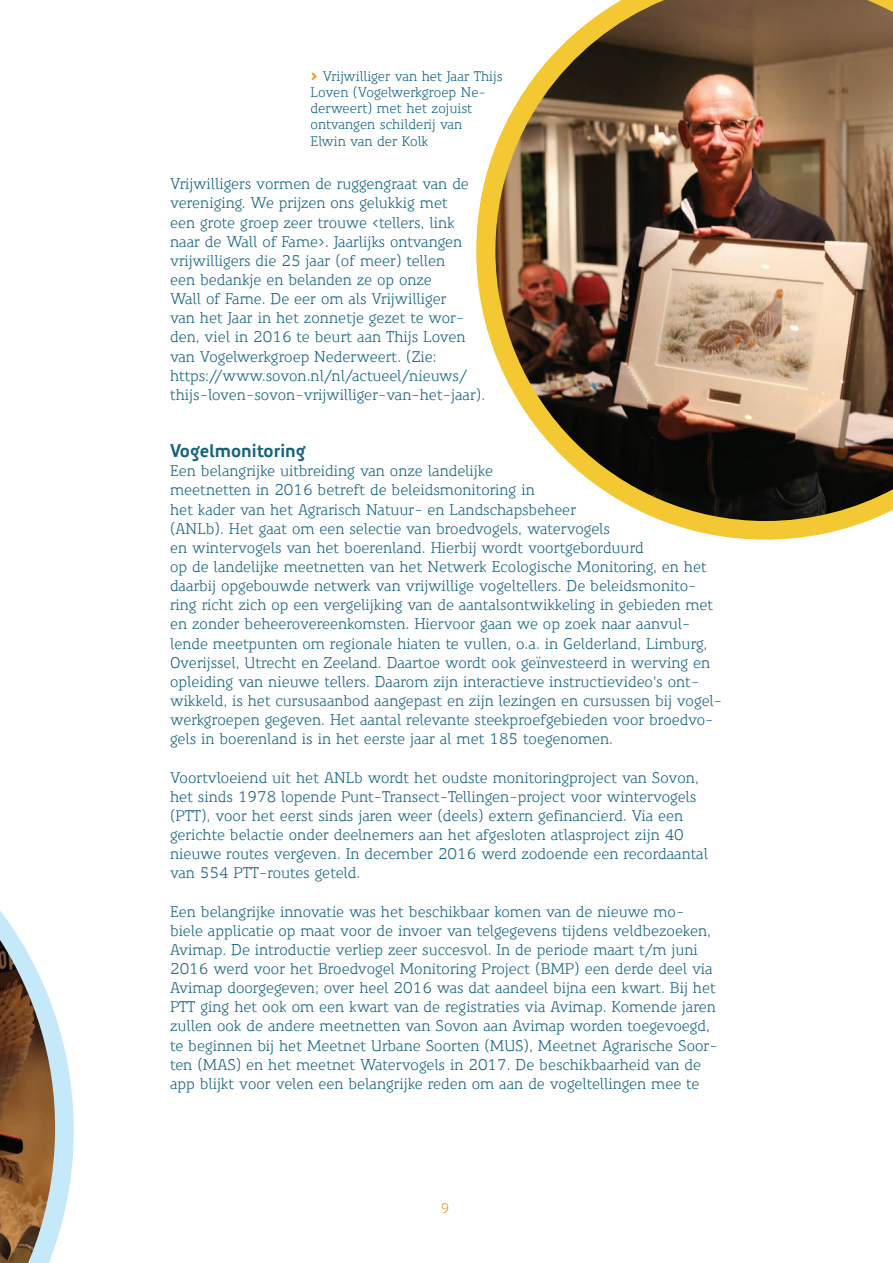
<style>
.page{position:relative;width:893px;height:1263px;background:#fff}
.page>*{position:absolute;margin:0;border:0;box-sizing:border-box;transform-origin:0 0}
.t1{font:700 18px "Precious Sans";color:#15637d}
.t2{font:15px/19.2px "Precious Serif";color:#15637d}
.t3{font:13.5px/16.2px "Precious Serif";color:#15637d}
.t4{font:13.5px "Precious Sans";color:#f7931d}
.s1{font-weight:700;font-size:15px;color:#f7931d}
</style>
<div class="page">
<svg style="left:0;top:910px;width:74px;height:336px"></svg>
<img style="left:0;top:940px;width:55px;height:323px">
<svg style="left:476px;top:148px;width:391px;height:392px"></svg>
<img style="left:495px;top:0;width:398px;height:521px">
<p class="t3" style="left:310px;top:68px;width:194px"><span class="s1">&gt;</span> Vrijwilliger van het Jaar Thijs<br>Loven (Vogelwerkgroep Ne&shy;derweert) met het zojuist ontvangen schilderij van<br>Elwin van der Kolk</p>
<p class="t2" style="left:170px;top:174px;width:317px">Vrijwilligers vormen de ruggengraat van de vereniging. We prijzen ons gelukkig met<br>een grote groep zeer trouwe &lt;tellers, link naar de Wall of Fame&gt;. Jaarlijks ontvangen vrijwilligers die 25 jaar (of meer) tellen<br>een bedankje en belanden ze op onze<br>Wall of Fame. De eer om als Vrijwilliger<br>van het Jaar in het zonnetje gezet te wor&shy;den, viel in 2016 te beurt aan Thijs Loven van Vogelwerkgroep Nederweert. (Zie: https://www.sovon.nl/nl/actueel/nieuws/ thijs-loven-sovon-vrijwilliger-van-het-jaar).</p>
<p class="t1" style="left:170px;top:439px;width:137px">Vogelmonitoring</p>
<p class="t2" style="left:170px;top:461px;width:554px">Een belangrijke uitbreiding van onze landelijke<br>meetnetten in 2016 betreft de beleidsmonitoring in<br>het kader van het Agrarisch Natuur- en Landschapsbeheer<br>(ANLb). Het gaat om een selectie van broedvogels, watervogels<br>en wintervogels van het boerenland. Hierbij wordt voortgeborduurd<br>op de landelijke meetnetten van het Netwerk Ecologische Monitoring, en het daarbij opgebouwde netwerk van vrijwillige vogeltellers. De beleidsmonito&shy;ring richt zich op een vergelijking van de aantalsontwikkeling in gebieden met en zonder beheerovereenkomsten. Hiervoor gaan we op zoek naar aanvul&shy;lende meetpunten om regionale hiaten te vullen, o.a. in Gelderland, Limburg, Overijssel, Utrecht en Zeeland. Daartoe wordt ook geïnvesteerd in werving en opleiding van nieuwe tellers. Daarom zijn interactieve instructievideo’s ont&shy;wikkeld, is het cursusaanbod aangepast en zijn lezingen en cursussen bij vogel&shy;werkgroepen gegeven. Het aantal relevante steekproefgebieden voor broedvo&shy;gels in boerenland is in het eerste jaar al met 185 toegenomen.</p>
<p class="t2" style="left:170px;top:768px;width:539px">Voortvloeiend uit het ANLb wordt het oudste monitoringproject van Sovon, het sinds 1978 lopende Punt-Transect-Tellingen-project voor wintervogels (PTT), voor het eerst sinds jaren weer (deels) extern gefinancierd. Via een gerichte belactie onder deelnemers aan het afgesloten atlasproject zijn 40 nieuwe routes vergeven. In december 2016 werd zodoende een recordaantal van 554 PTT-routes geteld.</p>
<p class="t2" style="left:170px;top:902px;width:549px">Een belangrijke innovatie was het beschikbaar komen van de nieuwe mo&shy;biele applicatie op maat voor de invoer van telgegevens tijdens veldbezoeken, Avimap. De introductie verliep zeer succesvol. In de periode maart t/m juni 2016 werd voor het Broedvogel Monitoring Project (BMP) een derde deel via Avimap doorgegeven; over heel 2016 was dat aandeel bijna een kwart. Bij het PTT ging het ook om een kwart van de registraties via Avimap. Komende jaren zullen ook de andere meetnetten van Sovon aan Avimap worden toegevoegd, te beginnen bij het Meetnet Urbane Soorten (MUS), Meetnet Agrarische Soor&shy;ten (MAS) en het meetnet Watervogels in 2017. De beschikbaarheid van de app blijkt voor velen een belangrijke reden om aan de vogeltellingen mee te</p>
<p class="t4" style="left:441px;top:1199px;width:10px">9</p>
</div>
